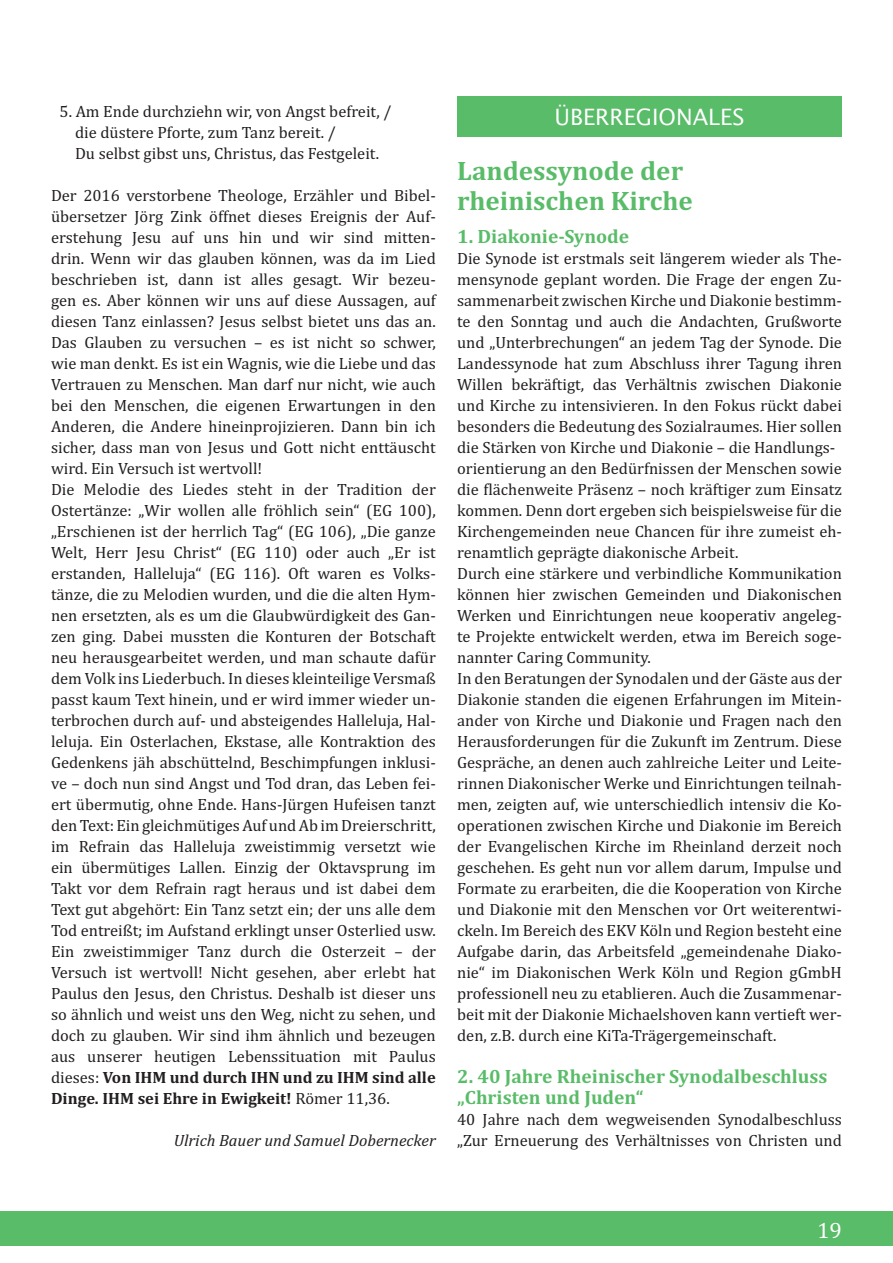
<style>
.page{position:relative;width:893px;height:1263px;background:#fff}
.page>*{position:absolute;margin:0;border:0;box-sizing:border-box;transform-origin:0 0}
.t1{font:700 27px/30px "Cambria";color:#59bc68}
.t2{font:22.5px "Lucida Sans";color:#fff}
.t3{font:22.5px "Cambria";color:#fff}
.t4{font:700 19.5px/21px "Cambria";color:#59bc68}
.t5{font:16.5px/21px "Cambria";color:#231f20}
.t6{font:italic 16.5px "Cambria";color:#231f20}
.s1{font-weight:700}
</style>
<div class="page">
<div style="left:0;top:1212px;width:893px;height:34px;background:#59bc68"></div>
<div style="left:457px;top:96px;width:385px;height:40px;background:#59bc68"></div>
<p class="t5" style="left:75px;top:101px;width:318px;text-indent:-15px">5. Am Ende durchziehn wir, von Angst befreit, / die düstere Pforte, zum Tanz bereit. /<br>Du selbst gibst uns, Christus, das Festgeleit.</p>
<p class="t5" style="left:51px;top:185px;width:386px">Der 2016 verstorbene Theologe, Erzähler und Bibel&shy;übersetzer Jörg Zink öffnet dieses Ereignis der Auf&shy;erstehung Jesu auf uns hin und wir sind mitten&shy;drin. Wenn wir das glauben können, was da im Lied beschrieben ist, dann ist alles gesagt. Wir bezeu&shy;gen es. Aber können wir uns auf diese Aussagen, auf diesen Tanz einlassen? Jesus selbst bietet uns das an.<br>Das Glauben zu versuchen – es ist nicht so schwer, wie man denkt. Es ist ein Wagnis, wie die Liebe und das Vertrauen zu Menschen. Man darf nur nicht, wie auch bei den Menschen, die eigenen Erwartungen in den Anderen, die Andere hineinprojizieren. Dann bin ich sicher, dass man von Jesus und Gott nicht enttäuscht wird. Ein Versuch ist wertvoll!<br>Die Melodie des Liedes steht in der Tradition der Ostertänze: „Wir wollen alle fröhlich sein“ (EG 100), „Erschienen ist der herrlich Tag“ (EG 106), „Die ganze Welt, Herr Jesu Christ“ (EG 110) oder auch „Er ist erstanden, Halleluja“ (EG 116). Oft waren es Volks&shy;tänze, die zu Melodien wurden, und die die alten Hym&shy;nen ersetzten, als es um die Glaubwürdigkeit des Gan&shy;zen ging. Dabei mussten die Konturen der Botschaft neu herausgearbeitet werden, und man schaute dafür dem Volk ins Liederbuch. In dieses kleinteilige Versmaß passt kaum Text hinein, und er wird immer wieder un&shy;terbrochen durch auf- und absteigendes Halleluja, Hal&shy;leluja. Ein Osterlachen, Ekstase, alle Kontraktion des Gedenkens jäh abschüttelnd, Beschimpfungen inklusi&shy;ve – doch nun sind Angst und Tod dran, das Leben fei&shy;ert übermutig, ohne Ende. Hans-Jürgen Hufeisen tanzt den Text: Ein gleichmütiges Auf und Ab im Dreierschritt, im Refrain das Halleluja zweistimmig versetzt wie ein übermütiges Lallen. Einzig der Oktavsprung im Takt vor dem Refrain ragt heraus und ist dabei dem Text gut abgehört: Ein Tanz setzt ein; der uns alle dem Tod entreißt; im Aufstand erklingt unser Osterlied usw.<br>Ein zweistimmiger Tanz durch die Osterzeit – der Versuch ist wertvoll! Nicht gesehen, aber erlebt hat Paulus den Jesus, den Christus. Deshalb ist dieser uns so ähnlich und weist uns den Weg, nicht zu sehen, und doch zu glauben. Wir sind ihm ähnlich und bezeugen aus unserer heutigen Lebenssituation mit Paulus dieses: <span class="s1">Von IHM und durch IHN und zu IHM sind alle Dinge. IHM sei Ehre in Ewigkeit!</span> Römer 11,36.</p>
<p class="t6" style="left:174px;top:1129px;width:264px">Ulrich Bauer und Samuel Dobernecker</p>
<h2 class="t2" style="left:554px;top:103px;width:192px">ÜBERREGIONALES</h2>
<h1 class="t1" style="left:457px;top:155px;width:237px">Landessynode der rheinischen Kirche</h1>
<p class="t4" style="left:457px;top:225px;width:174px">1. Diakonie-Synode</p>
<p class="t5" style="left:457px;top:248px;width:386px">Die Synode ist erstmals seit längerem wieder als The&shy;mensynode geplant worden. Die Frage der engen Zu&shy;sammenarbeit zwischen Kirche und Diakonie bestimm&shy;te den Sonntag und auch die Andachten, Grußworte und „Unterbrechungen“ an jedem Tag der Synode. Die Landessynode hat zum Abschluss ihrer Tagung ihren Willen bekräftigt, das Verhältnis zwischen Diakonie und Kirche zu intensivieren. In den Fokus rückt dabei besonders die Bedeutung des Sozialraumes. Hier sollen die Stärken von Kirche und Diakonie – die Handlungs&shy;orientierung an den Bedürfnissen der Menschen sowie die flächenweite Präsenz – noch kräftiger zum Einsatz kommen. Denn dort ergeben sich beispielsweise für die Kirchengemeinden neue Chancen für ihre zumeist eh&shy;renamtlich geprägte diakonische Arbeit.<br>Durch eine stärkere und verbindliche Kommunikation können hier zwischen Gemeinden und Diakonischen Werken und Einrichtungen neue kooperativ angeleg&shy;te Projekte entwickelt werden, etwa im Bereich soge&shy;nannter Caring Community.<br>In den Beratungen der Synodalen und der Gäste aus der Diakonie standen die eigenen Erfahrungen im Mitein&shy;ander von Kirche und Diakonie und Fragen nach den Herausforderungen für die Zukunft im Zentrum. Diese Gespräche, an denen auch zahlreiche Leiter und Leite&shy;rinnen Diakonischer Werke und Einrichtungen teilnah&shy;men, zeigten auf, wie unterschiedlich intensiv die Ko&shy;operationen zwischen Kirche und Diakonie im Bereich der Evangelischen Kirche im Rheinland derzeit noch geschehen. Es geht nun vor allem darum, Impulse und Formate zu erarbeiten, die die Kooperation von Kirche und Diakonie mit den Menschen vor Ort weiterentwi&shy;ckeln. Im Bereich des EKV Köln und Region besteht eine Aufgabe darin, das Arbeitsfeld „gemeindenahe Diako&shy;nie“ im Diakonischen Werk Köln und Region gGmbH professionell neu zu etablieren. Auch die Zusammenar&shy;beit mit der Diakonie Michaelshoven kann vertieft wer&shy;den, z.B. durch eine KiTa-Trägergemeinschaft.</p>
<p class="t4" style="left:457px;top:1065px;width:372px">2. 40 Jahre Rheinischer Synodalbeschluss „Christen und Juden“</p>
<p class="t5" style="left:457px;top:1109px;width:386px">40 Jahre nach dem wegweisenden Synodalbeschluss „Zur Erneuerung des Verhältnisses von Christen und</p>
<h2 class="t3" style="left:817px;top:1217px;width:26px">19</h2>
</div>
